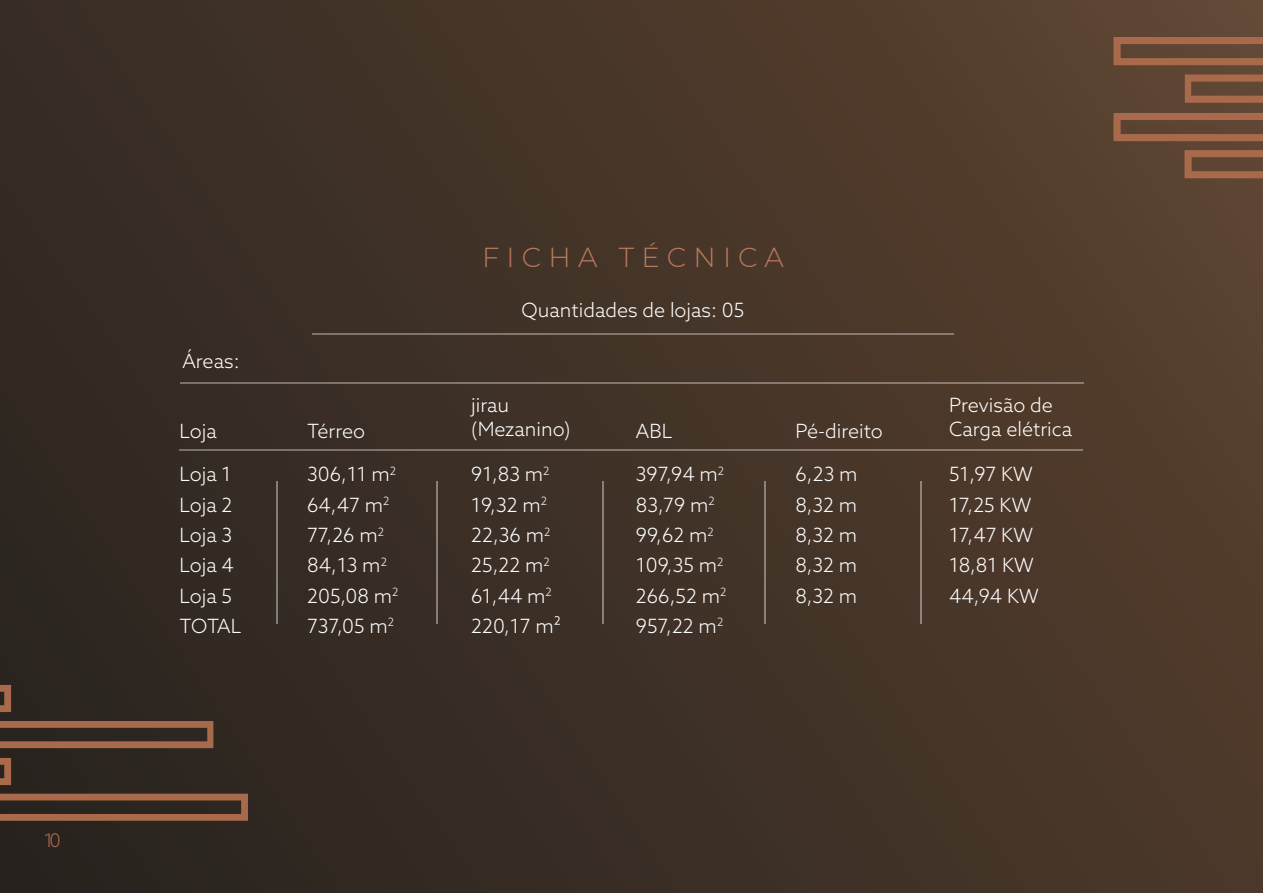
<style>
.page{position:relative;width:1263px;height:893px;background:#fff}
.page>*{position:absolute;margin:0;border:0;box-sizing:border-box;transform-origin:0 0}
.t1{font:300 27.45px "Montserrat";letter-spacing:.26em;color:#b8795d}
.t2{font:300 19.65px/30.3px "Azo Sans";color:#fff}
.t3{font:300 18.75px "Azo Sans";color:#aa6a4b}
</style>
<div class="page">
<div style="left:0;top:0;width:1263px;height:893px;background:linear-gradient(to right,#2f2822,#553e2d)"></div>
<svg style="left:1113px;top:37px;width:150px;height:141px;background:#74503a"></svg>
<svg style="left:0;top:685px;width:248px;height:136px;background:#463428"></svg>
<hr style="left:312px;top:333px;width:642px;height:2px;background:#fff">
<hr style="left:180px;top:383px;width:903px;height:1px;background:#fff">
<hr style="left:180px;top:449px;width:903px;height:1px;background:#fff">
<hr style="left:276px;top:481px;width:2px;height:143px;background:#fff">
<hr style="left:436px;top:481px;width:1px;height:143px;background:#fff">
<hr style="left:603px;top:481px;width:1px;height:143px;background:#fff">
<hr style="left:764px;top:481px;width:2px;height:143px;background:#fff">
<hr style="left:920px;top:481px;width:1px;height:143px;background:#fff">
<p class="t3" style="left:44px;top:828px;width:18px">10</p>
<h1 class="t1" style="left:482px;top:239px;width:303px">FICHA TÉCNICA</h1>
<p class="t2" style="left:182px;top:345px;width:59px">Áreas:</p>
<p class="t2" style="left:522px;top:294px;width:224px">Quantidades de lojas: 05</p>
<p class="t2" style="left:471px;top:393px;width:101px;line-height:23.4px">jirau (Mezanino)</p>
<p class="t2" style="left:180px;top:416px;width:39px">Loja</p>
<p class="t2" style="left:307px;top:416px;width:60px">Térreo</p>
<p class="t2" style="left:636px;top:416px;width:38px">ABL</p>
<p class="t2" style="left:795px;top:416px;width:89px">Pé-direito</p>
<p class="t2" style="left:949px;top:393px;width:125px;line-height:23.4px">Previsão de<br>Carga elétrica</p>
<p class="t2" style="left:180px;top:459px;width:63px">Loja 1<br>Loja 2<br>Loja 3<br>Loja 4<br>Loja 5<br>TOTAL</p>
<p class="t2" style="left:636px;top:459px;width:92px">397,94 m<sup>2<br></sup>83,79 m<sup>2<br></sup>99,62 m<sup>2<br></sup>109,35 m<sup>2<br></sup>266,52 m<sup>2<br></sup>957,22 m<sup>2</sup></p>
<p class="t2" style="left:795px;top:459px;width:64px;text-align:justify">6,23 m 8,32 m 8,32 m 8,32 m 8,32 m</p>
<p class="t2" style="left:949px;top:459px;width:91px">51,97 KW<br>17,25 KW<br>17,47 KW<br>18,81 KW<br>44,94 KW</p>
<p class="t2" style="left:307px;top:459px;width:93px">306,11 m<sup>2<br></sup>64,47 m<sup>2<br></sup>77,26 m<sup>2<br></sup>84,13 m<sup>2<br></sup>205,08 m<sup>2<br></sup>737,05 m<sup>2</sup></p>
<p class="t2" style="left:471px;top:459px;width:91px">91,83 m<sup>2<br></sup>19,32 m<sup>2<br></sup>22,36 m<sup>2<br></sup>25,22 m<sup>2<br></sup>61,44 m<sup>2<br></sup>220,17 m²</p>
</div>
